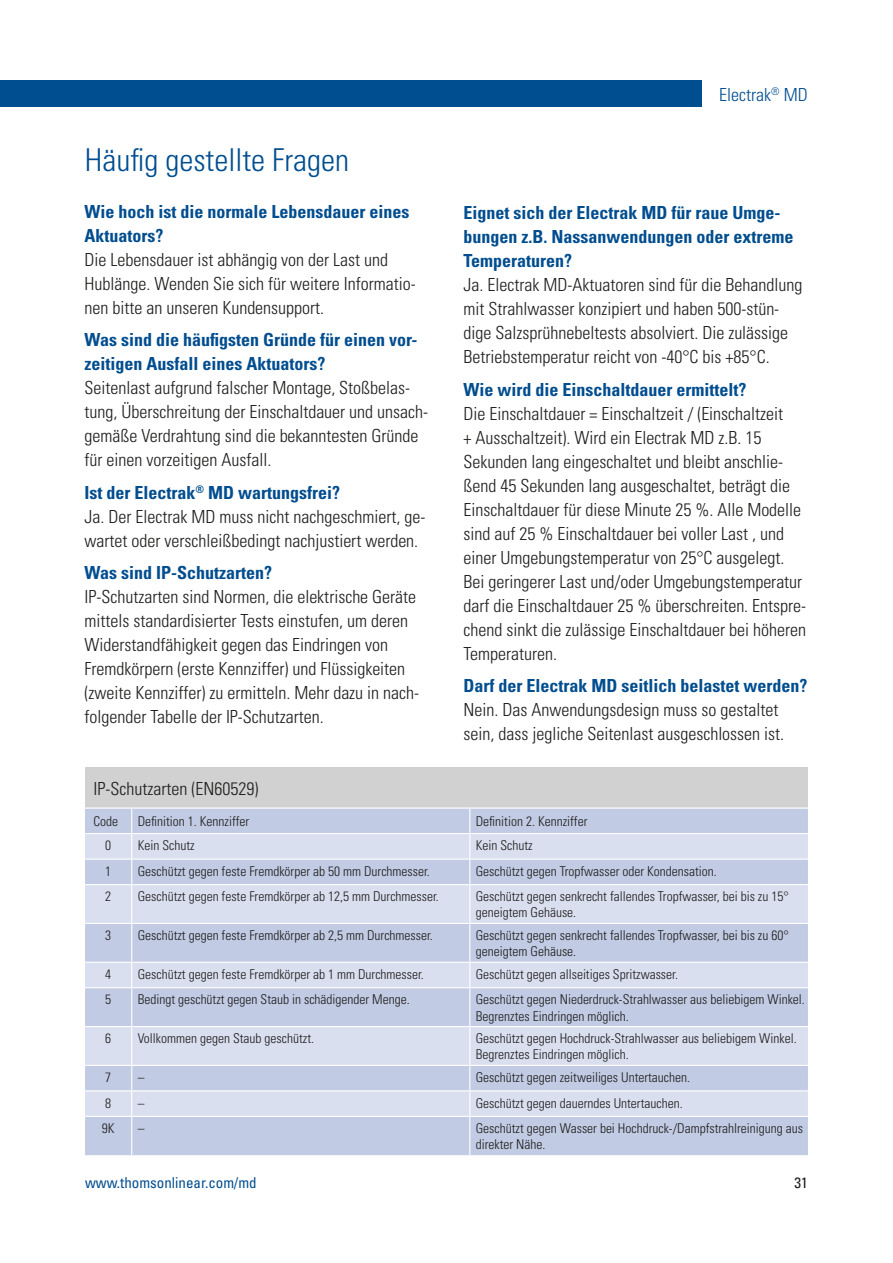
<style>
.page{position:relative;width:893px;height:1263px;background:#fff}
.page>*{position:absolute;margin:0;border:0;box-sizing:border-box;transform-origin:0 0}
.t1{font:300 condensed 31.5px "Univers";color:#004d8f}
.t2{font:300 condensed 18px/24px "Univers";color:#1d1d1b}
.t3{font:700 condensed 18px/24px "Univers";color:#004d8f}
.t4{font:700 condensed 18px/24px "Univers LT Std";color:#004d8f}
.t5{font:300 condensed 18px "Univers";color:#004d8f}
.t6{font:condensed 15px "Univers LT Std";color:#004d8f}
.t7{font:condensed 15px "Univers LT Std";color:#1d1d1b}
.t8{font:300 condensed 13.5px/16.2px "Univers";color:#1d1d1b}
.s1{font-weight:700;color:#004d8f}
</style>
<div class="page">
<div style="left:0;top:80px;width:701px;height:27px;background:#004d8f"></div>
<div style="left:85px;top:767px;width:723px;height:41px;background:#d1d1d1"></div>
<div style="left:85px;top:809px;width:723px;height:346px;background:#c2cbe4"></div>
<svg style="left:85px;top:834px;width:723px;height:282px;fill:#dadff0"></svg>
<hr style="left:85px;top:807px;width:47px;height:2px;background:#fff">
<hr style="left:132px;top:807px;width:338px;height:2px;background:#fff">
<hr style="left:470px;top:807px;width:338px;height:2px;background:#fff">
<hr style="left:85px;top:833px;width:47px;height:1px;background:#fff">
<hr style="left:132px;top:833px;width:338px;height:1px;background:#fff">
<hr style="left:470px;top:833px;width:338px;height:1px;background:#fff">
<hr style="left:85px;top:858px;width:47px;height:2px;background:#fff">
<hr style="left:132px;top:858px;width:338px;height:2px;background:#fff">
<svg style="left:131px;top:809px;width:1px;height:75px"></svg>
<hr style="left:470px;top:858px;width:338px;height:2px;background:#fff">
<svg style="left:469px;top:809px;width:1px;height:75px"></svg>
<hr style="left:85px;top:884px;width:47px;height:1px;background:#fff">
<hr style="left:132px;top:884px;width:338px;height:1px;background:#fff">
<hr style="left:131px;top:885px;width:1px;height:38px;background:#fff">
<hr style="left:470px;top:884px;width:338px;height:1px;background:#fff">
<hr style="left:469px;top:885px;width:1px;height:38px;background:#fff">
<hr style="left:85px;top:923px;width:47px;height:1px;background:#fff">
<hr style="left:132px;top:923px;width:338px;height:1px;background:#fff">
<hr style="left:131px;top:924px;width:1px;height:38px;background:#fff">
<hr style="left:470px;top:923px;width:338px;height:1px;background:#fff">
<hr style="left:469px;top:924px;width:1px;height:38px;background:#fff">
<hr style="left:85px;top:962px;width:47px;height:1px;background:#fff">
<hr style="left:132px;top:962px;width:338px;height:1px;background:#fff">
<svg style="left:131px;top:963px;width:1px;height:24px"></svg>
<hr style="left:470px;top:962px;width:338px;height:1px;background:#fff">
<svg style="left:469px;top:963px;width:1px;height:24px"></svg>
<hr style="left:85px;top:987px;width:47px;height:1px;background:#fff">
<hr style="left:132px;top:987px;width:338px;height:1px;background:#fff">
<hr style="left:131px;top:988px;width:1px;height:38px;background:#fff">
<hr style="left:470px;top:987px;width:338px;height:1px;background:#fff">
<hr style="left:469px;top:988px;width:1px;height:38px;background:#fff">
<hr style="left:85px;top:1026px;width:47px;height:1px;background:#fff">
<hr style="left:132px;top:1026px;width:338px;height:1px;background:#fff">
<hr style="left:131px;top:1027px;width:1px;height:38px;background:#fff">
<hr style="left:470px;top:1026px;width:338px;height:1px;background:#fff">
<hr style="left:469px;top:1027px;width:1px;height:38px;background:#fff">
<hr style="left:85px;top:1065px;width:47px;height:1px;background:#fff">
<hr style="left:132px;top:1065px;width:338px;height:1px;background:#fff">
<hr style="left:470px;top:1065px;width:338px;height:1px;background:#fff">
<hr style="left:85px;top:1090px;width:47px;height:1px;background:#fff">
<hr style="left:132px;top:1090px;width:338px;height:1px;background:#fff">
<svg style="left:131px;top:1066px;width:1px;height:50px"></svg>
<hr style="left:470px;top:1090px;width:338px;height:1px;background:#fff">
<svg style="left:469px;top:1066px;width:1px;height:50px"></svg>
<hr style="left:85px;top:1116px;width:47px;height:1px;background:#fff">
<hr style="left:132px;top:1116px;width:338px;height:1px;background:#fff">
<hr style="left:131px;top:1117px;width:1px;height:38px;background:#fff">
<hr style="left:470px;top:1116px;width:338px;height:1px;background:#fff">
<hr style="left:469px;top:1117px;width:1px;height:38px;background:#fff">
<h1 class="t1" style="left:85px;top:141px;width:266px">Häufig gestellte Fragen</h1>
<p class="t4" style="left:84px;top:199px;width:326px">Wie hoch ist die normale Lebensdauer eines<br>Aktuators?</p>
<p class="t2" style="left:84px;top:247px;width:333px">Die Lebensdauer ist abhängig von der Last und<br>Hublänge. Wenden Sie sich für weitere Informatio&shy;nen bitte an unseren Kundensupport.</p>
<p class="t4" style="left:84px;top:328px;width:334px">Was sind die häufigsten Gründe für einen vor&shy;zeitigen Ausfall eines Aktuators?</p>
<p class="t2" style="left:84px;top:376px;width:345px">Seitenlast aufgrund falscher Montage, Stoßbelas&shy;tung, Überschreitung der Einschaltdauer und unsach&shy;gemäße Verdrahtung sind die bekanntesten Gründe für einen vorzeitigen Ausfall.</p>
<p class="t2" style="left:84px;top:481px;width:341px"><span class="s1">Ist der Electrak</span><sup>®</sup> <span class="s1">MD wartungsfrei?<br></span>Ja. Der Electrak MD muss nicht nachgeschmiert, ge&shy;wartet oder verschleißbedingt nachjustiert werden.</p>
<p class="t4" style="left:84px;top:561px;width:189px">Was sind IP-Schutzarten?</p>
<p class="t2" style="left:84px;top:585px;width:336px">IP-Schutzarten sind Normen, die elektrische Geräte mittels standardisierter Tests einstufen, um deren Widerstandfähigkeit gegen das Eindringen von Fremdkörpern (erste Kennziffer) und Flüssigkeiten (zweite Kennziffer) zu ermitteln. Mehr dazu in nach&shy;folgender Tabelle der IP-Schutzarten.</p>
<p class="t5" style="left:719px;top:83px;width:90px">Electrak<sup>®</sup> MD</p>
<p class="t3" style="left:463px;top:201px;width:331px">Eignet sich der Electrak MD für raue Umge&shy;bungen z.B. Nassanwendungen oder extreme<br>Temperaturen?</p>
<p class="t2" style="left:463px;top:273px;width:340px">Ja. Electrak MD-Aktuatoren sind für die Behandlung mit Strahlwasser konzipiert und haben 500-stün&shy;dige Salzsprühnebeltests absolviert. Die zulässige Betriebstemperatur reicht von -40°C bis +85°C.</p>
<p class="t3" style="left:463px;top:377px;width:284px">Wie wird die Einschaltdauer ermittelt?</p>
<p class="t2" style="left:463px;top:401px;width:344px">Die Einschaltdauer = Einschaltzeit / (Einschaltzeit<br>+ Ausschaltzeit). Wird ein Electrak MD z.B. 15<br>Sekunden lang eingeschaltet und bleibt anschlie&shy;ßend 45 Sekunden lang ausgeschaltet, beträgt die Einschaltdauer für diese Minute 25 %. Alle Modelle sind auf 25 % Einschaltdauer bei voller Last , und einer Umgebungstemperatur von 25°C ausgelegt.<br>Bei geringerer Last und/oder Umgebungstemperatur darf die Einschaltdauer 25 % überschreiten. Entspre&shy;chend sinkt die zulässige Einschaltdauer bei höheren Temperaturen.</p>
<p class="t3" style="left:463px;top:674px;width:345px">Darf der Electrak MD seitlich belastet werden?</p>
<p class="t2" style="left:463px;top:698px;width:322px">Nein. Das Anwendungsdesign muss so gestaltet sein, dass jegliche Seitenlast ausgeschlossen ist.</p>
<p class="t2" style="left:94px;top:777px;width:166px">IP-Schutzarten (EN60529)</p>
<p class="t8" style="left:94px;top:813px;width:26px">Code</p>
<p class="t8" style="left:138px;top:813px;width:113px">Definition 1. Kennziffer</p>
<p class="t8" style="left:476px;top:813px;width:113px">Definition 2. Kennziffer</p>
<p class="t8" style="left:105px;top:837px;width:7px">0</p>
<p class="t8" style="left:138px;top:837px;width:58px">Kein Schutz</p>
<p class="t8" style="left:476px;top:837px;width:58px">Kein Schutz</p>
<p class="t8" style="left:105px;top:863px;width:7px">1</p>
<p class="t8" style="left:138px;top:863px;width:294px">Geschützt gegen feste Fremdkörper ab 50 mm Durchmesser.</p>
<p class="t8" style="left:476px;top:863px;width:243px">Geschützt gegen Tropfwasser oder Kondensation.</p>
<p class="t8" style="left:105px;top:888px;width:7px">2</p>
<p class="t8" style="left:138px;top:888px;width:303px">Geschützt gegen feste Fremdkörper ab 12,5 mm Durchmesser.</p>
<p class="t8" style="left:476px;top:888px;width:315px">Geschützt gegen senkrecht fallendes Tropfwasser, bei bis zu 15° geneigtem Gehäuse.</p>
<p class="t8" style="left:105px;top:927px;width:7px">3</p>
<p class="t8" style="left:138px;top:927px;width:297px">Geschützt gegen feste Fremdkörper ab 2,5 mm Durchmesser.</p>
<p class="t8" style="left:476px;top:927px;width:315px">Geschützt gegen senkrecht fallendes Tropfwasser, bei bis zu 60° geneigtem Gehäuse.</p>
<p class="t8" style="left:105px;top:966px;width:7px">4</p>
<p class="t8" style="left:138px;top:966px;width:288px">Geschützt gegen feste Fremdkörper ab 1 mm Durchmesser.</p>
<p class="t8" style="left:476px;top:966px;width:204px">Geschützt gegen allseitiges Spritzwasser.</p>
<p class="t8" style="left:105px;top:991px;width:7px">5</p>
<p class="t8" style="left:138px;top:991px;width:274px">Bedingt geschützt gegen Staub in schädigender Menge.</p>
<p class="t8" style="left:476px;top:991px;width:331px">Geschützt gegen Niederdruck-Strahlwasser aus beliebigem Winkel.<br>Begrenztes Eindringen möglich.</p>
<p class="t8" style="left:105px;top:1030px;width:7px">6</p>
<p class="t8" style="left:138px;top:1030px;width:178px">Vollkommen gegen Staub geschützt.</p>
<p class="t8" style="left:476px;top:1030px;width:322px">Geschützt gegen Hochdruck-Strahlwasser aus beliebigem Winkel.<br>Begrenztes Eindringen möglich.</p>
<p class="t8" style="left:105px;top:1069px;width:7px">7</p>
<p class="t8" style="left:138px;top:1069px;width:8px">–</p>
<p class="t8" style="left:476px;top:1069px;width:216px">Geschützt gegen zeitweiliges Untertauchen.</p>
<p class="t8" style="left:105px;top:1095px;width:7px">8</p>
<p class="t8" style="left:138px;top:1095px;width:8px">–</p>
<p class="t8" style="left:476px;top:1095px;width:208px">Geschützt gegen dauerndes Untertauchen.</p>
<p class="t8" style="left:102px;top:1120px;width:14px">9K</p>
<p class="t8" style="left:138px;top:1120px;width:8px">–</p>
<p class="t8" style="left:476px;top:1120px;width:329px">Geschützt gegen Wasser bei Hochdruck-/Dampfstrahlreinigung aus direkter Nähe.</p>
<p class="t6" style="left:85px;top:1173px;width:173px">www.thomsonlinear.com/md</p>
<p class="t7" style="left:795px;top:1173px;width:15px">31</p>
</div>
